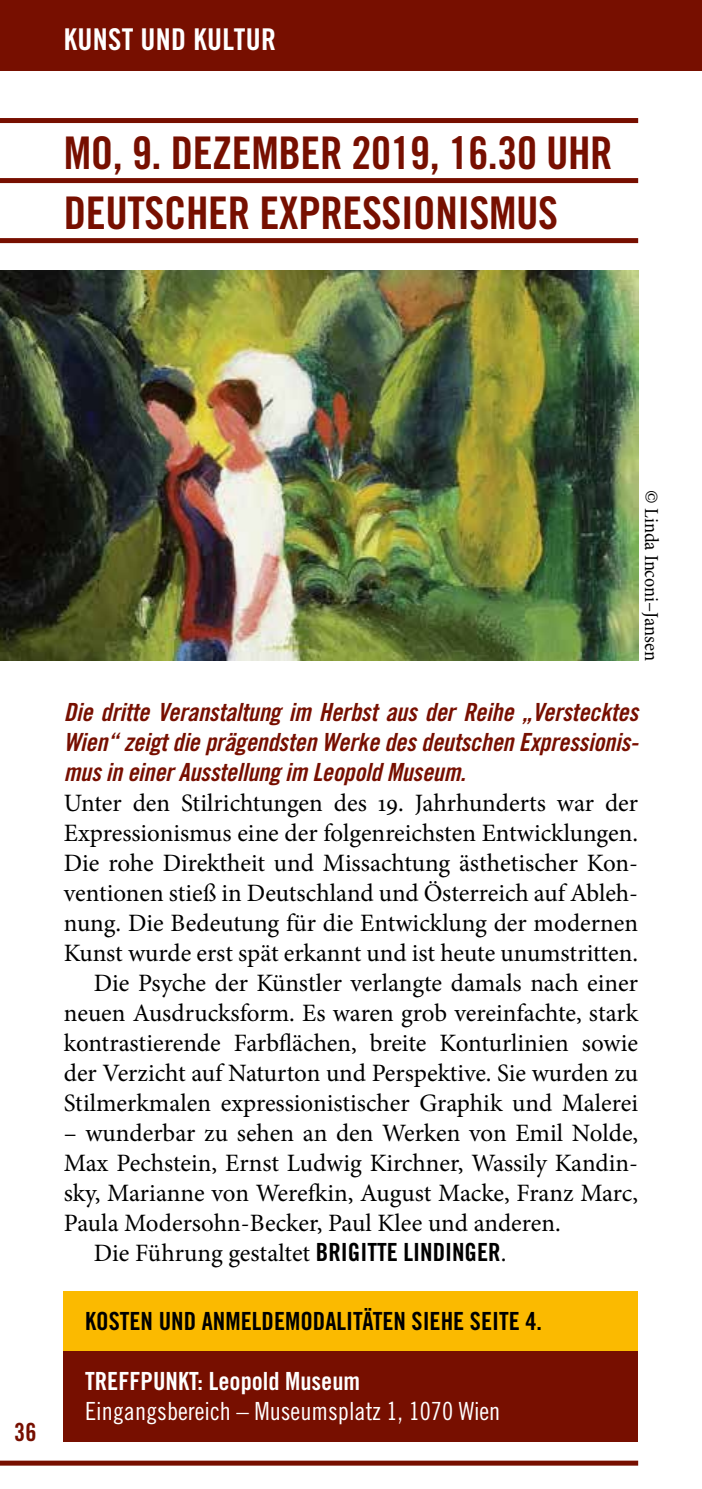
<style>
.page{position:relative;width:702px;height:1489px;background:#fff}
.page>*{position:absolute;margin:0;border:0;box-sizing:border-box;transform-origin:0 0}
.t1{font:45px/60px "Trade Gothic LT Std Bd Cn 20";letter-spacing:-.01em;color:#770f00}
.t2{font:30px "Trade Gothic LT Std Bd Cn 20";letter-spacing:.01em;color:#fff}
.t3{font:25px/30px "Minion Pro";color:#000;text-align:right}
.t4{font:25px/30px "Trade Gothic LT Std Bd Cn 20 Obl";letter-spacing:-.01em;color:#770f00;text-align:justify}
.t5{font:25px "Trade Gothic LT Std Bd Cn 20";color:#000}
.t6{font:25px "Trade Gothic LT Std Cn 18";color:#fff}
.t7{font:25px "Trade Gothic LT Std Bd Cn 20";color:#fff}
.t8{font:25px "Trade Gothic LT Std Bd Cn 20";color:#770f00}
.t9{font:condensed 20px "Minion Pro";letter-spacing:-.005em;color:#000}
.s1{font-family:"Trade Gothic LT Std Bd Cn 20"}
</style>
<div class="page">
<div style="left:0;top:1460px;width:638px;height:5px;background:#770f00"></div>
<div style="left:0;top:118px;width:638px;height:5px;background:#770f00"></div>
<div style="left:0;top:178px;width:638px;height:5px;background:#770f00"></div>
<div style="left:0;top:238px;width:638px;height:5px;background:#770f00"></div>
<div style="left:0;top:0;width:702px;height:71px;background:#770f00"></div>
<img style="left:0;top:270px;width:638px;height:390px">
<div style="left:64px;top:1290px;width:574px;height:60px;background:#fbba00"></div>
<div style="left:64px;top:1350px;width:574px;height:90px;background:#770f00"></div>
<p class="t2" style="left:64px;top:21px;width:214px">KUNST UND KULTUR</p>
<p class="t2" style="left:64px;top:21px;width:139px">GESUNDHEIT</p>
<h1 class="t1" style="left:64px;top:123px;width:550px">MO, 9. DEZEMBER 2019, 16.30 UHR<br>DEUTSCHER EXPRESSIONISMUS</h1>
<p class="t8" style="left:14px;top:1416px;width:24px">36</p>
<p class="t9" style="left:663px;top:490px;width:172px;rotate:90deg">© Linda Inconi–Jansen</p>
<p class="t4" style="left:64px;top:697px;width:576px">Die dritte Veranstaltung im Herbst aus der Reihe „Verstecktes Wien“ zeigt die prägendsten Werke des deutschen Expressionis&shy;mus in einer Ausstellung im Leopold Museum.</p>
<p class="t3" style="left:64px;top:788px;width:576px">Unter den Stilrichtungen des 19. Jahrhunderts war der Expressionismus eine der folgenreichsten Entwicklungen.<br>Die rohe Direktheit und Missachtung ästhetischer Kon&shy;ventionen stieß in Deutschland und Österreich auf Ableh&shy;nung. Die Bedeutung für die Entwicklung der modernen Kunst wurde erst spät erkannt und ist heute unumstritten.<br>Die Psyche der Künstler verlangte damals nach einer neuen Ausdrucksform. Es waren grob vereinfachte, stark kontrastierende Farbflächen, breite Konturlinien sowie der Verzicht auf Naturton und Perspektive. Sie wurden zu Stilmerkmalen expressionistischer Graphik und Malerei</p>
<p class="t3" style="left:64px;top:1118px;width:576px">– wunderbar zu sehen an den Werken von Emil Nolde,</p>
<p class="t3" style="left:64px;top:1148px;width:575px">Max Pechstein, Ernst Ludwig Kirchner, Wassily Kandin-</p>
<p class="t3" style="left:64px;top:1178px;width:576px">sky, Marianne von Werefkin, August Macke, Franz Marc,</p>
<p class="t3" style="left:64px;top:1208px;width:498px">Paula Modersohn-Becker, Paul Klee und anderen.</p>
<p class="t3" style="left:94px;top:1238px;width:246px">Die Führung gestaltet <span class="s1">BRIGITTE</span></p>
<p class="t5" style="left:403px;top:1236px;width:54px">LINDINGER</p>
<p class="t3" style="left:500px;top:1238px;width:7px">.</p>
<p class="t5" style="left:85px;top:1305px;width:458px">KOSTEN UND ANMELDEMODALITÄTEN SIEHE SEITE 4.</p>
<p class="t7" style="left:85px;top:1365px;width:276px">TREFFPUNKT: LEOPOLD MUSEUM</p>
<p class="t6" style="left:85px;top:1396px;width:417px">Eingangsbereich – Museumsplatz 1, 1070 Wien</p>
</div>
